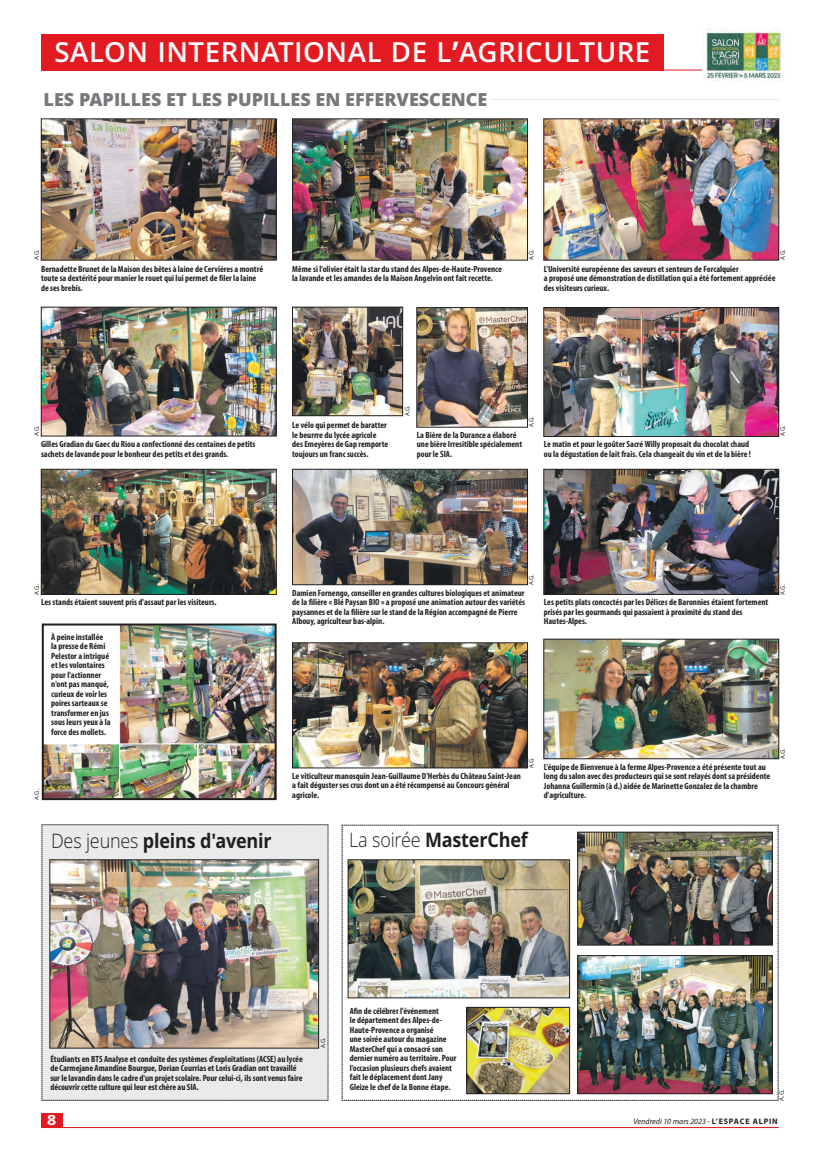
<style>
.page{position:relative;width:820px;height:1163px;background:#fff}
.page>*{position:absolute;margin:0;border:0;box-sizing:border-box;transform-origin:0 0}
.t1{font:600 27.6px "Open Sans";letter-spacing:.02em;color:#fff}
.t2{font:700 20px "Open Sans";letter-spacing:-.01em;color:#231f20;scale:.9 1}
.t3{font:800 18px "Open Sans";color:#76787b}
.t4{font:700 14px "Open Sans";color:#fff;scale:1.15 1}
.t5{font:700 condensed 9px/9.5px "Myriad Pro";color:#231f20}
.t6{font:italic 8px "Myriad Pro";color:#231f20}
.t7{font:6px "Open Sans";color:#231f20}
.s1{font-size:34px}
.s2{font-weight:300}
.s3{font-weight:600;font-style:normal}
.s4{font-weight:700;font-style:normal}
</style>
<div class="page">
<svg style="left:341px;top:824px;width:437px;height:276px"></svg>
<div style="left:41px;top:1112px;width:22px;height:15px;background:#e21a21"></div>
<hr style="left:41px;top:1127px;width:737px;height:1px;background:#e21a21">
<hr style="left:41px;top:70px;width:737px;height:1px;background:#e21a21">
<svg style="left:41px;top:824px;width:287px;height:276px;background:#e2e3e4"></svg>
<img style="left:52px;top:861px;width:265px;height:185px">
<div style="left:50px;top:859px;width:269px;height:189px;border:1px solid #231f20"></div>
<div style="left:41px;top:34px;width:622px;height:36px;background:#e21a21"></div>
<img style="left:579px;top:833px;width:191px;height:110px">
<div style="left:577px;top:831px;width:195px;height:114px;border:1px solid #231f20"></div>
<img style="left:350px;top:861px;width:217px;height:134px">
<div style="left:348px;top:859px;width:221px;height:138px;border:1px solid #231f20"></div>
<img style="left:579px;top:957px;width:191px;height:134px">
<div style="left:577px;top:955px;width:195px;height:138px;border:1px solid #231f20"></div>
<img style="left:294px;top:120px;width:231px;height:138px">
<div style="left:292px;top:118px;width:235px;height:142px;border:1px solid #231f20"></div>
<img style="left:702px;top:29px;width:82px;height:50px">
<img style="left:468px;top:1008px;width:99px;height:83px">
<div style="left:466px;top:1006px;width:103px;height:87px;border:1px solid #231f20"></div>
<img style="left:43px;top:120px;width:231px;height:138px">
<div style="left:41px;top:118px;width:235px;height:142px;border:1px solid #231f20"></div>
<img style="left:294px;top:471px;width:231px;height:112px">
<div style="left:292px;top:469px;width:235px;height:116px;border:1px solid #231f20"></div>
<img style="left:545px;top:309px;width:231px;height:125px">
<div style="left:543px;top:307px;width:235px;height:129px;border:1px solid #231f20"></div>
<img style="left:545px;top:471px;width:231px;height:121px">
<div style="left:543px;top:469px;width:235px;height:125px;border:1px solid #231f20"></div>
<img style="left:294px;top:644px;width:231px;height:122px">
<div style="left:292px;top:642px;width:235px;height:126px;border:1px solid #231f20"></div>
<img style="left:43px;top:471px;width:231px;height:121px">
<div style="left:41px;top:469px;width:235px;height:125px;border:1px solid #231f20"></div>
<img style="left:545px;top:120px;width:231px;height:138px">
<div style="left:543px;top:118px;width:235px;height:142px;border:1px solid #231f20"></div>
<img style="left:43px;top:309px;width:231px;height:125px">
<div style="left:41px;top:307px;width:235px;height:129px;border:1px solid #231f20"></div>
<svg style="left:492px;top:99px;width:284px;height:1px"></svg>
<img style="left:294px;top:309px;width:107px;height:105px">
<div style="left:292px;top:307px;width:111px;height:109px;border:1px solid #231f20"></div>
<img style="left:418px;top:309px;width:107px;height:116px">
<div style="left:416px;top:307px;width:111px;height:120px;border:1px solid #231f20"></div>
<img style="left:545px;top:640px;width:231px;height:116px">
<div style="left:543px;top:638px;width:235px;height:120px;border:1px solid #231f20"></div>
<img style="left:121px;top:626px;width:152px;height:117px">
<img style="left:121px;top:745px;width:75px;height:52px">
<div style="left:119px;top:743px;width:79px;height:57px;border:1px solid #fff"></div>
<img style="left:45px;top:745px;width:73px;height:52px">
<div style="left:41px;top:743px;width:79px;height:57px;border:1px solid #fff"></div>
<img style="left:200px;top:745px;width:73px;height:52px">
<div style="left:198px;top:743px;width:78px;height:57px;border:1px solid #fff"></div>
<div style="left:42px;top:623px;width:234px;height:177px;border:2px solid #231f20"></div>
<p class="t1" style="left:54px;top:36px;width:597px">SALON INTERNATIONAL DE L<span class="s1">’</span>AGRICULTURE</p>
<p class="t3" style="left:44px;top:89px;width:445px">LES PAPILLES ET LES PUPILLES EN EFFERVESCENCE</p>
<p class="t7" style="left:33px;top:260px;width:13px;rotate:-90deg">A.G.</p>
<p class="t7" style="left:527px;top:260px;width:13px;rotate:-90deg">A.G.</p>
<p class="t7" style="left:779px;top:260px;width:13px;rotate:-90deg">A.G.</p>
<p class="t5" style="left:41px;top:264px;width:223px">Bernadette Brunet de la Maison des bêtes à laine de Cervières a montré toute sa dextérité pour manier le rouet qui lui permet de filer la laine de ses brebis.</p>
<p class="t5" style="left:292px;top:264px;width:211px">Même si l'olivier était la star du stand des Alpes-de-Haute-Provence la lavande et les amandes de la Maison Angelvin ont fait recette.</p>
<p class="t5" style="left:543px;top:264px;width:233px">L'Université européenne des saveurs et senteurs de Forcalquier<br>a proposé une démonstration de distillation qui a été fortement appréciée des visiteurs curieux.</p>
<p class="t7" style="left:33px;top:436px;width:13px;rotate:-90deg">A.G.</p>
<p class="t5" style="left:41px;top:440px;width:216px">Gilles Gradian du Gaec du Riou a confectionné des centaines de petits sachets de lavande pour le bonheur des petits et des grands.</p>
<p class="t5" style="left:292px;top:421px;width:97px">Le vélo qui permet de baratter le beurrre du lycée agricole des Emeyères de Gap remporte toujours un franc succès.</p>
<p class="t7" style="left:404px;top:416px;width:13px;rotate:-90deg">A.G.</p>
<p class="t7" style="left:527px;top:427px;width:13px;rotate:-90deg">A.G.</p>
<p class="t5" style="left:416px;top:431px;width:107px">La Bière de la Durance a élaboré une bière Irresitible spécialement pour le SIA.</p>
<p class="t5" style="left:543px;top:440px;width:209px">Le matin et pour le goûter Sacré Willy proposait du chocolat chaud ou la dégustation de lait frais. Cela changeait du vin et de la bière !</p>
<p class="t7" style="left:779px;top:436px;width:13px;rotate:-90deg">A.G.</p>
<p class="t7" style="left:527px;top:585px;width:13px;rotate:-90deg">A.G.</p>
<p class="t7" style="left:33px;top:594px;width:13px;rotate:-90deg">A.G.</p>
<p class="t5" style="left:41px;top:598px;width:177px">Les stands étaient souvent pris d'assaut par les visiteurs.</p>
<p class="t5" style="left:292px;top:588px;width:234px">Damien Fornengo, conseiller en grandes cultures biologiques et animateur de la filière « Blé Paysan BIO » a proposé une animation autour des variétés paysannes et de la filière sur le stand de la Région accompagné de Pierre Albouy, agriculteur bas-alpin.</p>
<p class="t5" style="left:51px;top:632px;width:61px">À peine installée la presse de Rémi<br>Pelestor a intrigué et les volontaires pour l'actionner n'ont pas manqué, curieux de voir les poires sarteaux se transformer en jus sous leurs yeux à la force des mollets.</p>
<p class="t5" style="left:543px;top:598px;width:226px">Les petits plats concoctés par les Délices de Baronnies étaient fortement prisés par les gourmands qui passaient à proximité du stand des<br>Hautes-Alpes.</p>
<p class="t7" style="left:33px;top:799px;width:13px;rotate:-90deg">A.G.</p>
<p class="t7" style="left:527px;top:768px;width:13px;rotate:-90deg">A.G.</p>
<p class="t5" style="left:292px;top:771px;width:230px">Le viticulteur manosquin Jean-Guillaume D'Herbès du Château Saint-Jean a fait déguster ses crus dont un a été récompensé au Concours général agricole.</p>
<p class="t5" style="left:543px;top:762px;width:228px">L'équipe de Bienvenue à la ferme Alpes-Provence a été présente tout au long du salon avec des producteurs qui se sont relayés dont sa présidente Johanna Guillermin (à d.) aidée de Marinette Gonzalez de la chambre d'agriculture.</p>
<p class="t7" style="left:779px;top:594px;width:13px;rotate:-90deg">A.G.</p>
<p class="t7" style="left:779px;top:759px;width:13px;rotate:-90deg">A.G.</p>
<p class="t2" style="left:51px;top:829px;width:246px"><span class="s2">Des jeunes</span> pleins d'avenir</p>
<p class="t2" style="left:349px;top:828px;width:200px"><span class="s2">La soirée</span> MasterChef</p>
<p class="t5" style="left:50px;top:1054px;width:254px">Étudiants en BTS Analyse et conduite des systèmes d’exploitations (ACSE) au lycée de Carmejane Amandine Bourgue, Dorian Courrias et Loris Gradian ont travaillé sur le lavandin dans le cadre d'un projet scolaire. Pour celui-ci, ils sont venus faire découvrir cette culture qui leur est chère au SIA.</p>
<p class="t7" style="left:319px;top:1048px;width:13px;rotate:-90deg">A.G.</p>
<p class="t5" style="left:349px;top:1006px;width:108px">Afin de célébrer l'événement<br>le département des Alpes-de-<br>Haute-Provence a organisé<br>une soirée autour du magazine<br>MasterChef qui a consacré son dernier numéro au territoire. Pour l’occasion plusieurs chefs avaient fait le déplacement dont Jany<br>Gleize le chef de la Bonne étape.</p>
<p class="t7" style="left:778px;top:1100px;width:13px;rotate:-90deg">A.G.</p>
<p class="t4" style="left:47px;top:1111px;width:9px">8</p>
<p class="t6" style="left:633px;top:1116px;width:146px">Vendredi 10 mars 2023 <span class="s3">-</span> <span class="s4">L’ESPACE ALPIN</span></p>
</div>
